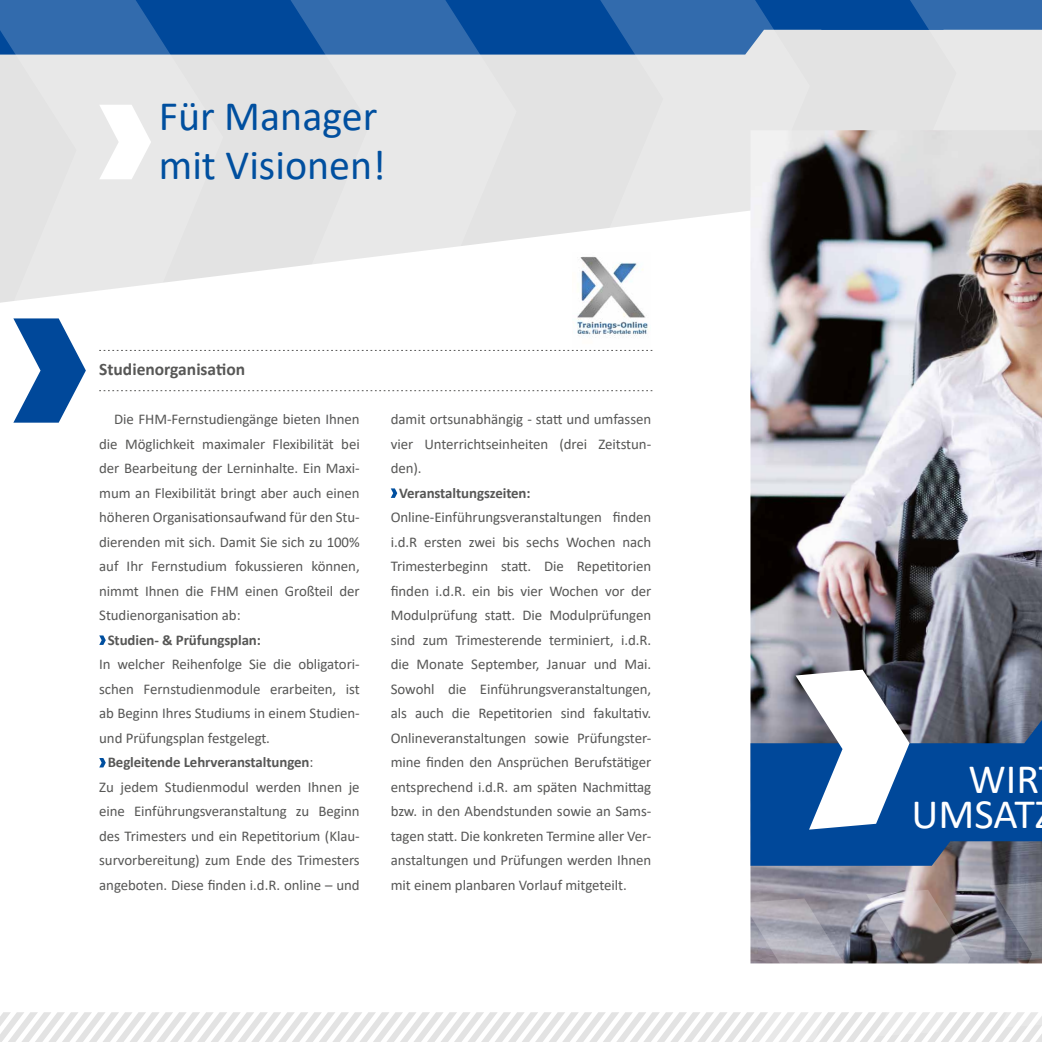
<style>
.page{position:relative;width:1042px;height:1042px;background:#fff}
.page>*{position:absolute;margin:0;border:0;box-sizing:border-box;transform-origin:0 0}
.t1{font:42px/49px "Calibri";color:#004f9f}
.t2{font:42px/35px "Calibri";color:#fff;text-align:right}
.t3{font:700 17.5px "Calibri";color:#575756}
.t4{font:14.88px/24.5px "Calibri";letter-spacing:-.005em;color:#575756;text-align:justify}
.t5{font:700 14.88px "Calibri";letter-spacing:-.005em;color:#575756}
.s1{font-weight:400}
</style>
<div class="page">
<svg style="left:223px;top:55px;width:631px;height:220px;background:#e5e5e5"></svg>
<svg style="left:223px;top:0;width:631px;height:55px;background:#2360a5"></svg>
<svg style="left:0;top:0;width:223px;height:303px;background:#c1cddb"></svg>
<svg style="left:267px;top:0;width:249px;height:275px;background:#c0ccdb"></svg>
<svg style="left:560px;top:0;width:250px;height:275px;background:#bfccdc"></svg>
<svg style="left:854px;top:0;width:188px;height:130px;background:#b8c6d7"></svg>
<img style="left:750px;top:130px;width:292px;height:751px">
<svg style="left:750px;top:669px;width:292px;height:197px"></svg>
<svg style="left:99px;top:350px;width:553px;height:1px"></svg>
<svg style="left:99px;top:390px;width:553px;height:1px"></svg>
<svg style="left:13px;top:318px;width:73px;height:105px"></svg>
<svg style="left:99px;top:105px;width:52px;height:74px"></svg>
<svg style="left:0;top:881px;width:1042px;height:161px"></svg>
<img style="left:573px;top:253px;width:77px;height:83px">
<svg style="left:99px;top:635px;width:7px;height:10px"></svg>
<svg style="left:99px;top:758px;width:7px;height:9px"></svg>
<svg style="left:391px;top:488px;width:6px;height:10px"></svg>
<h1 class="t1" style="left:159px;top:91px;width:229px">Für Manager mit Visionen!</h1>
<p class="t3" style="left:99px;top:357px;width:147px">Studienorganisation</p>
<p class="t4" style="left:99px;top:407px;width:262px;text-indent:15px">Die FHM-Fernstudiengänge bieten Ihnen die Möglichkeit maximaler Flexibilität bei der Bearbeitung der Lerninhalte. Ein Maxi&shy;mum an Flexibilität bringt aber auch einen höheren Organisationsaufwand für den Stu&shy;dierenden mit sich. Damit Sie sich zu 100% auf Ihr Fernstudium fokussieren können, nimmt Ihnen die FHM einen Großteil der Studienorganisation ab:</p>
<p class="t5" style="left:108px;top:629px;width:155px">Studien- &amp; Prüfungsplan:</p>
<p class="t4" style="left:99px;top:652px;width:262px">In welcher Reihenfolge Sie die obligatori-</p>
<p class="t4" style="left:99px;top:676px;width:262px">schen Fernstudienmodule erarbeiten, ist</p>
<p class="t4" style="left:99px;top:701px;width:262px">ab Beginn Ihres Studiums in einem Studien-</p>
<p class="t4" style="left:99px;top:725px;width:172px">und Prüfungsplan festgelegt.</p>
<p class="t5" style="left:108px;top:752px;width:207px">Begleitende Lehrveranstaltungen<span class="s1">:</span></p>
<p class="t4" style="left:99px;top:774px;width:262px">Zu jedem Studienmodul werden Ihnen je</p>
<p class="t4" style="left:99px;top:799px;width:262px">eine Einführungsveranstaltung zu Beginn</p>
<p class="t4" style="left:99px;top:823px;width:262px">des Trimesters und ein Repetitorium (Klau-</p>
<p class="t4" style="left:99px;top:848px;width:262px">survorbereitung) zum Ende des Trimesters</p>
<p class="t4" style="left:99px;top:872px;width:262px">angeboten. Diese finden i.d.R. online – und</p>
<p class="t4" style="left:391px;top:407px;width:262px">damit ortsunabhängig - statt und umfassen vier Unterrichtseinheiten (drei Zeitstun&shy;den).</p>
<p class="t5" style="left:399px;top:482px;width:133px">Veranstaltungszeiten:</p>
<p class="t4" style="left:391px;top:505px;width:262px">Online-Einführungsveranstaltungen finden i.d.R ersten zwei bis sechs Wochen nach Trimesterbeginn statt. Die Repetitorien finden i.d.R. ein bis vier Wochen vor der Modulprüfung statt. Die Modulprüfungen sind zum Trimesterende terminiert, i.d.R. die Monate September, Januar und Mai.<br>Sowohl die Einführungsveranstaltungen, als auch die Repetitorien sind fakultativ.<br>Onlineveranstaltungen sowie Prüfungster&shy;mine finden den Ansprüchen Berufstätiger entsprechend i.d.R. am späten Nachmittag bzw. in den Abendstunden sowie an Sams&shy;tagen statt. Die konkreten Termine aller Ver&shy;anstaltungen und Prüfungen werden Ihnen mit einem planbaren Vorlauf mitgeteilt.</p>
<h1 class="t2" style="left:911px;top:760px;width:129px">WIR<br>UMSAT</h1>
</div>
